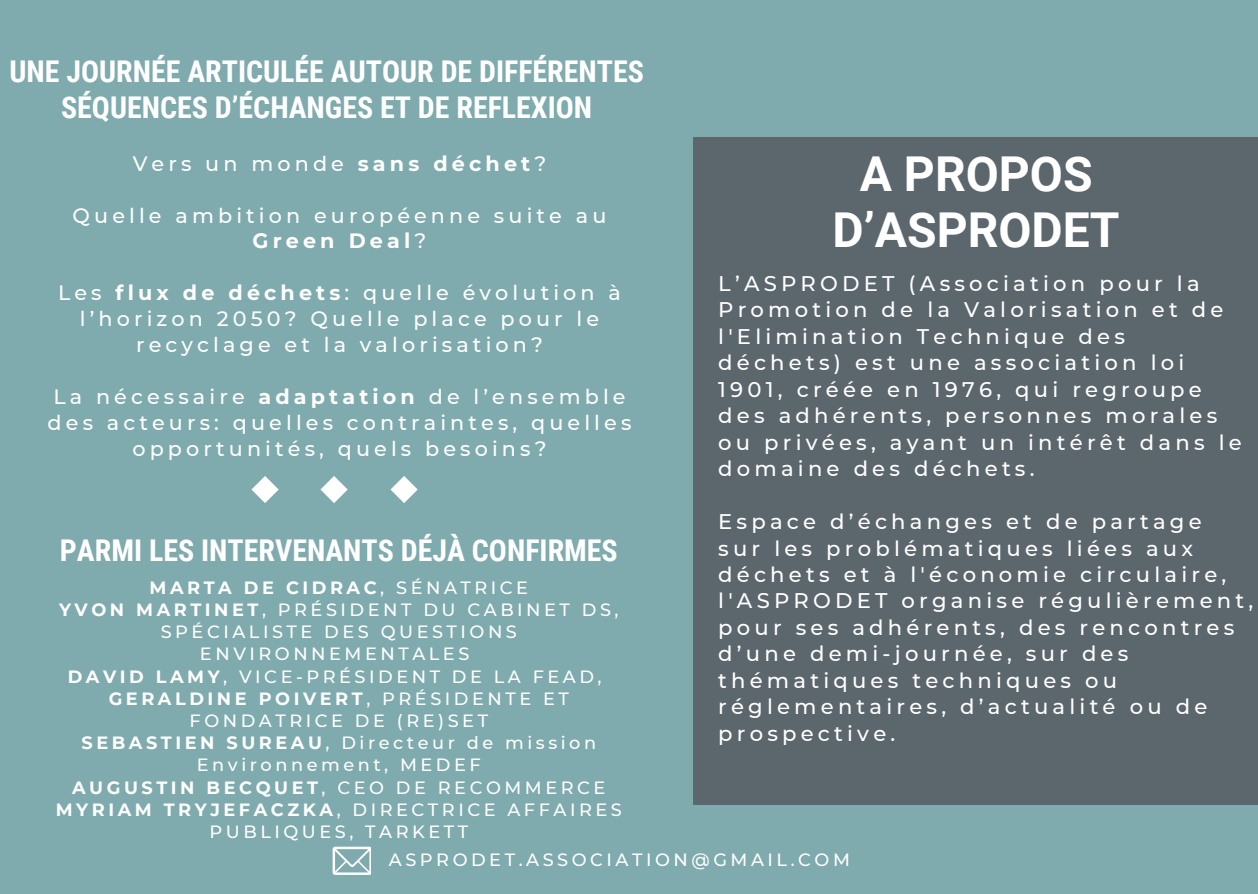
<style>
.page{position:relative;width:1258px;height:894px;background:#fff}
.page>*{position:absolute;margin:0;border:0;box-sizing:border-box;transform-origin:0 0}
.t1{font:700 48px/56.4px "Roboto";color:#fff;text-align:center}
.t2{font:700 30px/36px "Roboto Condensed";color:#fff;text-align:center}
.t3{font:500 21px/26.4px "Montserrat";letter-spacing:.2em;color:#fff}
.t4{font:500 20.7px/25.8px "Montserrat";letter-spacing:.2em;color:#fff;text-align:center}
.t5{font:500 17.7px/22.2px "Montserrat";letter-spacing:.2em;color:#fff;text-align:center}
.s1{font-weight:700}
</style>
<div class="page">
<div style="left:0;top:0;width:1258px;height:893px;background:#7faaae"></div>
<svg style="left:333px;top:846px;width:38px;height:28px"></svg>
<div style="left:693px;top:137px;width:565px;height:667px;background:#5c666d"></div>
<svg style="left:251px;top:476px;width:28px;height:27px"></svg>
<svg style="left:320px;top:476px;width:28px;height:27px"></svg>
<svg style="left:390px;top:476px;width:28px;height:27px"></svg>
<h3 class="t2" style="left:9px;top:54px;width:636px">UNE JOURNÉE ARTICULÉE AUTOUR DE DIFFÉRENTES<br>SÉQUENCES D’ÉCHANGES ET DE REFLEXION</h3>
<h3 class="t4" style="left:133px;top:150px;width:415px">Vers un monde <span class="s1">sans déchet</span>?</h3>
<h3 class="t4" style="left:73px;top:202px;width:535px">Quelle ambition européenne suite au<br><span class="s1">Green Deal</span>?</h3>
<h2 class="t4" style="left:58px;top:280px;width:564px">Les <span class="s1">flux de déchets</span>: quelle évolution à l’horizon 2050? Quelle place pour le recyclage et la valorisation?</h2>
<p class="t4" style="left:48px;top:383px;width:585px">La nécessaire <span class="s1">adaptation</span> de l’ensemble des acteurs: quelles contraintes, quelles opportunités, quels besoins?</p>
<h3 class="t2" style="left:60px;top:532px;width:559px">PARMI LES INTERVENANTS DÉJÀ CONFIRMES</h3>
<p class="t5" style="left:56px;top:576px;width:568px"><span class="s1">MARTA DE CIDRAC</span>, SÉNATRICE<br><span class="s1">YVON MARTINET</span>, PRÉSIDENT DU CABINET DS,<br>SPÉCIALISTE DES QUESTIONS<br>ENVIRONNEMENTALES<br><span class="s1">DAVID LAMY</span>, VICE-PRÉSIDENT DE LA FEAD,<br><span class="s1">GERALDINE POIVERT</span>, PRÉSIDENTE ET<br>FONDATRICE DE (RE)SET<br><span class="s1">SEBASTIEN SUREAU</span>, Directeur de mission<br>Environnement, MEDEF<br><span class="s1">AUGUSTIN BECQUET</span>, CEO DE RECOMMERCE<br><span class="s1">MYRIAM TRYJEFACZKA</span>, DIRECTRICE AFFAIRES<br>PUBLIQUES, TARKETT</p>
<h1 class="t1" style="left:832px;top:146px;width:288px">A PROPOS<br>D’ASPRODET</h1>
<p class="t3" style="left:718px;top:270px;width:525px">L’ASPRODET (Association pour la<br>Promotion de la Valorisation et de l'Elimination Technique des déchets) est une association loi<br>1901, créée en 1976, qui regroupe des adhérents, personnes morales ou privées, ayant un intérêt dans le domaine des déchets.</p>
<p class="t3" style="left:718px;top:508px;width:536px">Espace d’échanges et de partage<br>sur les problématiques liées aux déchets et à l'économie circulaire, l'ASPRODET organise régulièrement, pour ses adhérents, des rencontres d’une demi-journée, sur des thématiques techniques ou réglementaires, d’actualité ou de prospective.</p>
<h2 class="t5" style="left:389px;top:848px;width:462px">ASPRODET.ASSOCIATION@GMAIL.COM</h2>
</div>
